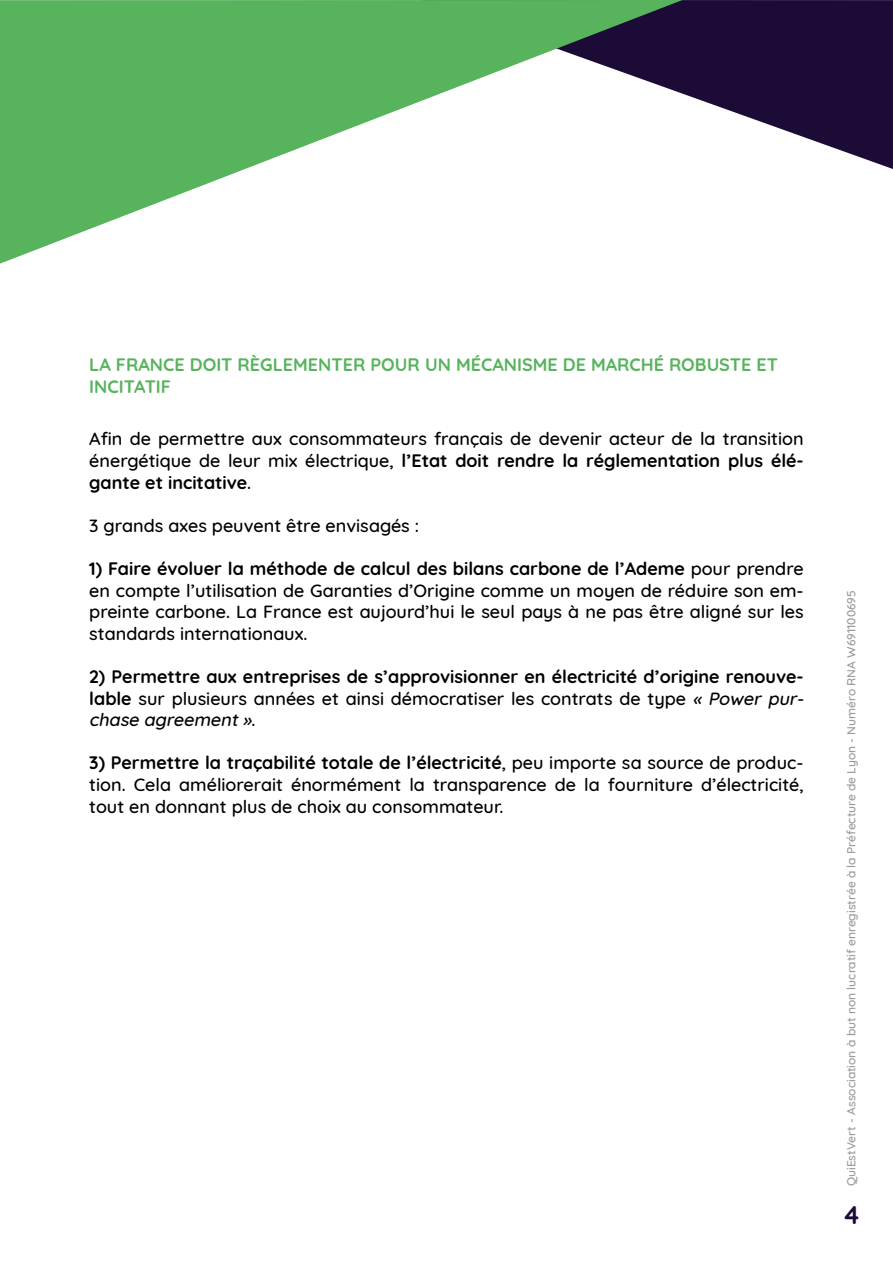
<style>
.page{position:relative;width:893px;height:1263px;background:#fff}
.page>*{position:absolute;margin:0;border:0;box-sizing:border-box;transform-origin:0 0}
.t1{font:700 25.5px "Quicksand";color:#1b0b36}
.t2{font:500 18px/21.6px "Quicksand";color:#000;text-align:justify}
.t3{font:700 18px/21.6px "Quicksand";color:#000}
.t4{font:700 18px/21.6px "Quicksand";color:#58b35d}
.t5{font:500 12px "Quicksand";color:#9b9b9a}
.s1{font-weight:700}
.s2{font-weight:500}
.s3{font-weight:500;font-style:italic}
</style>
<div class="page">
<svg style="left:682px;top:0;width:211px;height:169px;fill:#1b0b36"></svg>
<svg style="left:0;top:0;width:682px;height:264px;fill:#58b35d"></svg>
<p class="t4" style="left:89px;top:353px;width:690px">LA FRANCE DOIT RÈGLEMENTER POUR UN MÉCANISME DE MARCHÉ ROBUSTE ET<br>INCITATIF</p>
<p class="t2" style="left:89px;top:426px;width:716px">Afin de permettre aux consommateurs français de devenir acteur de la transition énergétique de leur mix électrique, <span class="s1">l’Etat doit rendre la réglementation plus élé&shy;gante et incitative</span>.</p>
<p class="t2" style="left:89px;top:513px;width:331px">3 grands axes peuvent être envisagés :</p>
<p class="t2" style="left:89px;top:556px;width:716px"><span class="s1">1) Faire évoluer la méthode de calcul des bilans carbone de l’Ademe</span> pour prendre en compte l’utilisation de Garanties d’Origine comme un moyen de réduire son em&shy;preinte carbone. La France est aujourd’hui le seul pays à ne pas être aligné sur les standards internationaux.</p>
<p class="t3" style="left:89px;top:664px;width:720px">2) Permettre aux entreprises de s’approvisionner en électricité d’origine renouve&shy;lable <span class="s2">sur plusieurs années et ainsi démocratiser les contrats de type</span> <span class="s3">« Power pur&shy;chase agreement»</span><span class="s2">.</span></p>
<p class="t2" style="left:89px;top:750px;width:716px"><span class="s1">3) Permettre la traçabilité totale de l’électricité</span>, peu importe sa source de produc&shy;tion. Cela améliorerait énormément la transparence de la fourniture d’électricité, tout en donnant plus de choix au consommateur.</p>
<p class="t5" style="left:841px;top:1186px;width:597px;rotate:-90deg">QuiEstVert - Association à but non lucratif enregistrée à la Préfecture de Lyon - Numéro RNA W691100695</p>
<h1 class="t1" style="left:842px;top:1194px;width:20px">4</h1>
</div>
